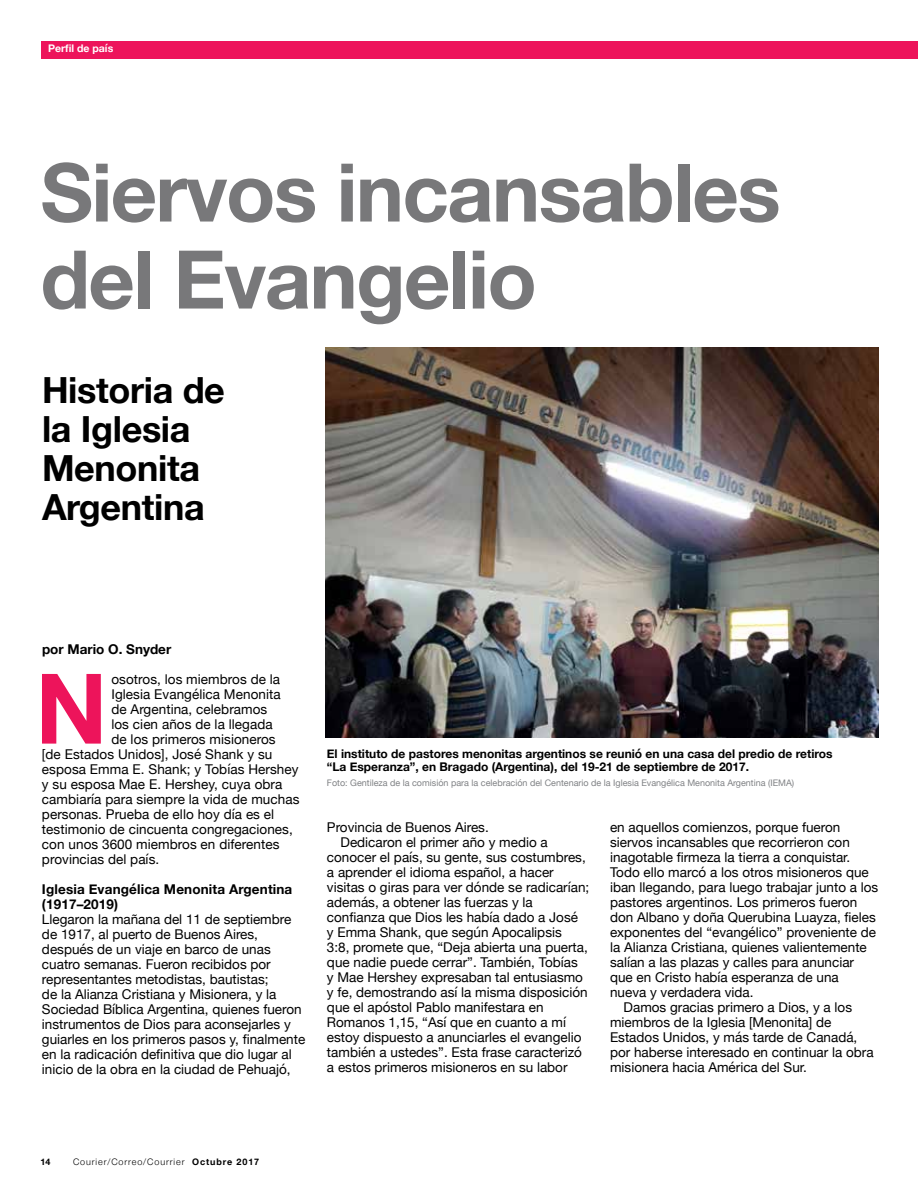
<style>
.page{position:relative;width:918px;height:1188px;background:#fff}
.page>*{position:absolute;margin:0;border:0;box-sizing:border-box;transform-origin:0 0}
.t1{font:700 97.5px "Helvetica Neue";color:#ed145b}
.t2{font:700 81px/87px "Helvetica Neue";letter-spacing:-.02em;color:#78787a}
.t3{font:700 36px/39px "Helvetica Neue";letter-spacing:-.01em;color:#000}
.t4{font:13.5px/15px "Helvetica Neue";color:#000}
.t5{font:700 13.5px/15px "Helvetica Neue";letter-spacing:.01em;color:#000}
.t6{font:700 12px/13.5px "Helvetica Neue";color:#000}
.t7{font:700 10.5px "Helvetica Neue";color:#fff}
.t8{font:9px "Helvetica Neue";color:#808285}
.t9{font:300 9px "Helvetica Neue";letter-spacing:.1em;color:#000}
.t10{font:700 9px "Helvetica Neue";color:#000}
.s1{font-weight:700}
</style>
<div class="page">
<div style="left:41px;top:41px;width:877px;height:17px;background:#ed145b"></div>
<img style="left:325px;top:348px;width:553px;height:390px">
<p class="t7" style="left:48px;top:40px;width:67px">Perfil de país</p>
<h2 class="t2" style="left:40px;top:151px;width:742px">Siervos incansables del Evangelio</h2>
<h3 class="t3" style="left:42px;top:371px;width:184px">Historia de la Iglesia<br>Menonita<br>Argentina</h3>
<p class="t5" style="left:42px;top:642px;width:131px">por Mario O. Snyder</p>
<h1 class="t1" style="left:35px;top:632px;width:74px">N</h1>
<p class="t4" style="left:111px;top:672px;width:170px">osotros, los miembros de la</p>
<p class="t4" style="left:111px;top:687px;width:171px">Iglesia Evangélica Menonita</p>
<p class="t4" style="left:111px;top:702px;width:157px">de Argentina, celebramos</p>
<p class="t4" style="left:111px;top:717px;width:163px">los cien años de la llegada</p>
<p class="t4" style="left:111px;top:732px;width:166px">de los primeros misioneros</p>
<p class="t4" style="left:42px;top:747px;width:232px">[de Estados Unidos], José Shank y su</p>
<p class="t4" style="left:42px;top:762px;width:258px">esposa Emma E. Shank; y Tobías Hershey</p>
<p class="t4" style="left:42px;top:777px;width:242px">y su esposa Mae E. Hershey, cuya obra</p>
<p class="t4" style="left:42px;top:792px;width:259px">cambiaría para siempre la vida de muchas</p>
<p class="t4" style="left:42px;top:807px;width:234px">personas. Prueba de ello hoy día es el</p>
<p class="t4" style="left:42px;top:822px;width:252px">testimonio de cincuenta congregaciones,</p>
<p class="t4" style="left:42px;top:837px;width:239px">con unos 3600 miembros en diferentes</p>
<p class="t4" style="left:42px;top:852px;width:119px">provincias del país.</p>
<p class="t5" style="left:42px;top:882px;width:252px">Iglesia Evangélica Menonita Argentina (1917–2019)</p>
<p class="t4" style="left:42px;top:912px;width:265px">Llegaron la mañana del 11 de septiembre de 1917, al puerto de Buenos Aires, después de un viaje en barco de unas cuatro semanas. Fueron recibidos por representantes metodistas, bautistas;<br>de la Alianza Cristiana y Misionera, y la Sociedad Bíblica Argentina, quienes fueron instrumentos de Dios para aconsejarles y guiarles en los primeros pasos y, finalmente en la radicación definitiva que dio lugar al inicio de la obra en la ciudad de Pehuajó,</p>
<p class="t6" style="left:327px;top:747px;width:507px">El instituto de pastores menonitas argentinos se reunió en una casa del predio de retiros “La Esperanza”, en Bragado (Argentina), del 19-21 de septiembre de 2017.</p>
<p class="t8" style="left:327px;top:776px;width:469px">Foto: Gentileza de la comisión para la celebración del Centenario de la Iglesia Evangélica Menonita Argentina (IEMA)</p>
<p class="t4" style="left:327px;top:820px;width:163px">Provincia de Buenos Aires.</p>
<p class="t4" style="left:340px;top:835px;width:209px">Dedicaron el primer año y medio a</p>
<p class="t4" style="left:327px;top:850px;width:260px">conocer el país, su gente, sus costumbres,</p>
<p class="t4" style="left:327px;top:865px;width:228px">a aprender el idioma español, a hacer</p>
<p class="t4" style="left:327px;top:880px;width:264px">visitas o giras para ver dónde se radicarían;</p>
<p class="t4" style="left:327px;top:895px;width:207px">además, a obtener las fuerzas y la</p>
<p class="t4" style="left:327px;top:910px;width:253px">confianza que Dios les había dado a José</p>
<p class="t4" style="left:327px;top:925px;width:236px">y Emma Shank, que según Apocalipsis</p>
<p class="t4" style="left:327px;top:940px;width:262px">3:8, promete que, “Deja abierta una puerta,</p>
<p class="t4" style="left:327px;top:955px;width:252px">que nadie puede cerrar”. También, Tobías</p>
<p class="t4" style="left:327px;top:970px;width:258px">y Mae Hershey expresaban tal entusiasmo</p>
<p class="t4" style="left:327px;top:985px;width:262px">y fe, demostrando así la misma disposición</p>
<p class="t4" style="left:327px;top:1000px;width:218px">que el apóstol Pablo manifestara en</p>
<p class="t4" style="left:327px;top:1015px;width:241px">Romanos 1,15, “Así que en cuanto a mí</p>
<p class="t4" style="left:327px;top:1030px;width:256px">estoy dispuesto a anunciarles el evangelio</p>
<p class="t4" style="left:327px;top:1045px;width:257px">también a ustedes”. Esta frase caracterizó</p>
<p class="t4" style="left:327px;top:1060px;width:242px">a estos primeros misioneros en su labor</p>
<p class="t4" style="left:610px;top:820px;width:232px">en aquellos comienzos, porque fueron</p>
<p class="t4" style="left:610px;top:835px;width:241px">siervos incansables que recorrieron con</p>
<p class="t4" style="left:610px;top:850px;width:242px">inagotable firmeza la tierra a conquistar.</p>
<p class="t4" style="left:610px;top:865px;width:260px">Todo ello marcó a los otros misioneros que</p>
<p class="t4" style="left:610px;top:880px;width:270px">iban llegando, para luego trabajar junto a los</p>
<p class="t4" style="left:610px;top:895px;width:249px">pastores argentinos. Los primeros fueron</p>
<p class="t4" style="left:610px;top:910px;width:267px">don Albano y doña Querubina Luayza, fieles</p>
<p class="t4" style="left:610px;top:925px;width:268px">exponentes del “evangélico” proveniente de</p>
<p class="t4" style="left:610px;top:940px;width:258px">la Alianza Cristiana, quienes valientemente</p>
<p class="t4" style="left:610px;top:955px;width:245px">salían a las plazas y calles para anunciar</p>
<p class="t4" style="left:610px;top:970px;width:230px">que en Cristo había esperanza de una</p>
<p class="t4" style="left:610px;top:985px;width:145px">nueva y verdadera vida.</p>
<p class="t4" style="left:624px;top:1000px;width:230px">Damos gracias primero a Dios, y a los</p>
<p class="t4" style="left:610px;top:1015px;width:223px">miembros de la Iglesia [Menonita] de</p>
<p class="t4" style="left:610px;top:1030px;width:249px">Estados Unidos, y más tarde de Canadá,</p>
<p class="t4" style="left:610px;top:1045px;width:265px">por haberse interesado en continuar la obra</p>
<p class="t4" style="left:610px;top:1060px;width:198px">misionera hacia América del Sur.</p>
<p class="t10" style="left:40px;top:1155px;width:12px">14</p>
<p class="t9" style="left:73px;top:1155px;width:188px">Courier/Correo/Courrier <span class="s1">Octubre 2017</span></p>
</div>
